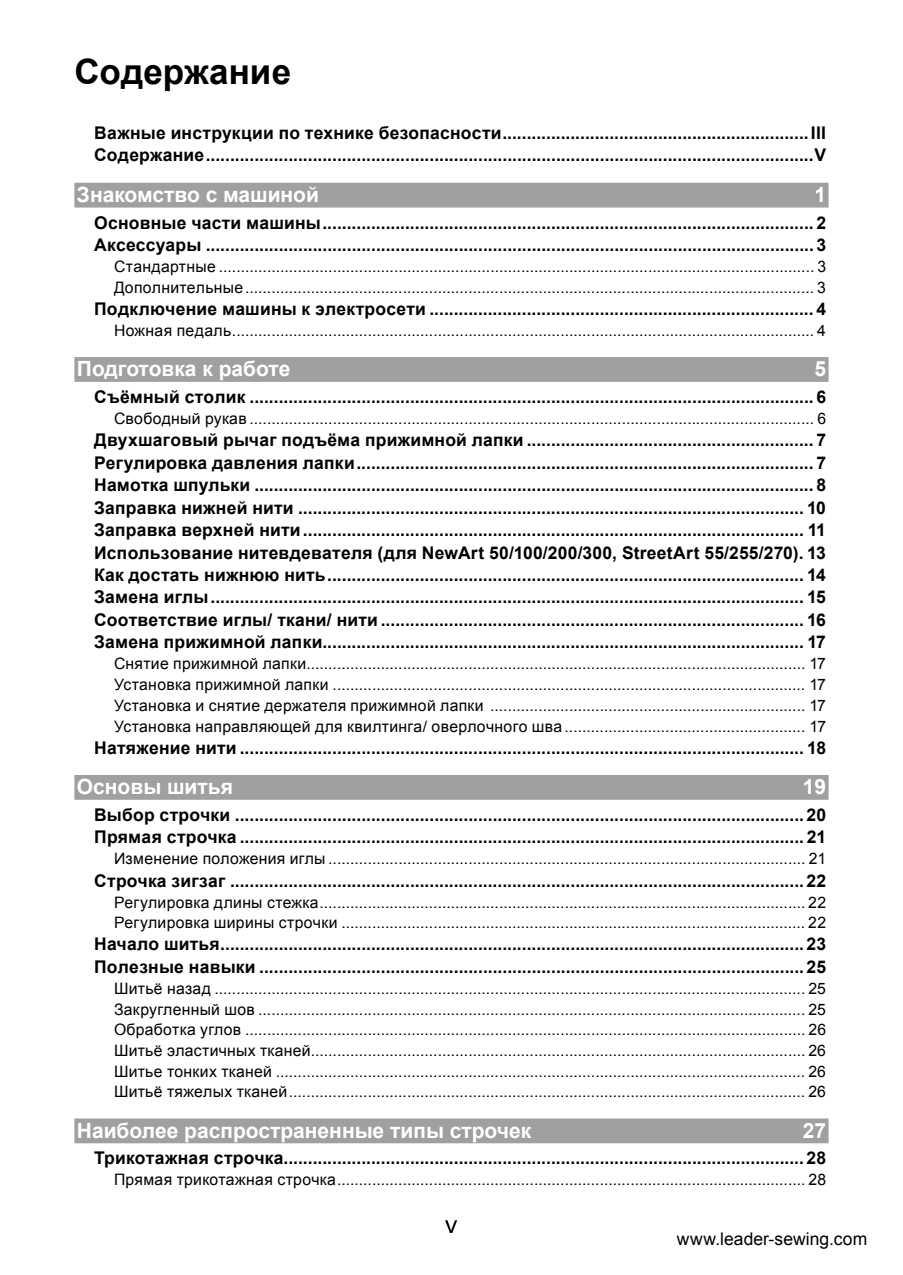
<style>
.page{position:relative;width:903px;height:1275px;background:#fff}
.page>*{position:absolute;margin:0;border:0;box-sizing:border-box;transform-origin:0 0}
.t1{font:700 35px "Arial";color:#000}
.t2{font:700 21px "Arial";color:#fff}
.t3{font:700 17.5px/22.4px "Arial";letter-spacing:.01em;color:#000}
.t4{font:17.5px "Arial";letter-spacing:.005em;color:#000}
.t5{font:15.75px/20.7px "Arial";letter-spacing:.02em;color:#000}
</style>
<div class="page">
<div style="left:74px;top:183px;width:754px;height:25px;background:#9fa0a0"></div>
<div style="left:74px;top:357px;width:754px;height:25px;background:#9fa0a0"></div>
<div style="left:74px;top:775px;width:754px;height:25px;background:#9fa0a0"></div>
<div style="left:74px;top:1118px;width:754px;height:25px;background:#9fa0a0"></div>
<h1 class="t1" style="left:74px;top:49px;width:218px">Содержание</h1>
<p class="t3" style="left:94px;top:122px;width:733px">Важные инструкции по технике безопасности...............................................................III<br>Содержание.............................................................................................................................V</p>
<p class="t2" style="left:77px;top:181px;width:244px">Знакомство с машиной</p>
<p class="t2" style="left:814px;top:181px;width:13px">1</p>
<p class="t3" style="left:94px;top:212px;width:733px">Основные части машины..................................................................................................... 2<br>Аксессуары .............................................................................................................................3</p>
<p class="t5" style="left:114px;top:256px;width:713px">Стандартные ........................................................................................................................................ 3<br>Дополнительные.................................................................................................................................. 3</p>
<p class="t3" style="left:94px;top:298px;width:733px">Подключение машины к электросети ............................................................................... 4</p>
<p class="t5" style="left:114px;top:320px;width:713px">Ножная педаль..................................................................................................................................... 4</p>
<p class="t2" style="left:77px;top:355px;width:215px">Подготовка к работе</p>
<p class="t2" style="left:814px;top:355px;width:13px">5</p>
<p class="t3" style="left:94px;top:386px;width:733px">Съёмный столик .................................................................................................................... 6</p>
<p class="t5" style="left:114px;top:408px;width:713px">Свободный рукав ................................................................................................................................. 6</p>
<p class="t3" style="left:94px;top:429px;width:733px;text-align:justify">Двухшаговый рычаг подъёма прижимной лапки ........................................................... 7<br>Регулировка давления лапки.............................................................................................. 7<br>Намотка шпульки ................................................................................................................... 8<br>Заправка нижней нити ........................................................................................................ 10<br>Заправка верхней нити....................................................................................................... 11<br>Использование нитевдевателя (для NewArt 50/100/200/300, StreetArt 55/255/270). 13<br>Как достать нижнюю нить.................................................................................................. 14<br>Замена иглы.......................................................................................................................... 15<br>Соответствие иглы/ ткани/ нити ....................................................................................... 16<br>Замена прижимной лапки................................................................................................... 17</p>
<p class="t5" style="left:114px;top:654px;width:713px;text-align:justify">Снятие прижимной лапки.................................................................................................................. 17<br>Установка прижимной лапки ............................................................................................................ 17<br>Установка и снятие держателя прижимной лапки ........................................................................ 17<br>Установка направляющей для квилтинга/ оверлочного шва ....................................................... 17</p>
<p class="t3" style="left:94px;top:737px;width:733px">Натяжение нити .................................................................................................................... 18</p>
<p class="t2" style="left:77px;top:773px;width:158px">Основы шитья</p>
<p class="t2" style="left:803px;top:773px;width:25px">19</p>
<p class="t3" style="left:94px;top:804px;width:733px">Выбор строчки .....................................................................................................................20<br>Прямая строчка .................................................................................................................... 21</p>
<p class="t5" style="left:114px;top:849px;width:713px">Изменение положения иглы ............................................................................................................. 21</p>
<p class="t3" style="left:94px;top:870px;width:733px">Строчка зигзаг ......................................................................................................................22</p>
<p class="t5" style="left:114px;top:892px;width:713px">Регулировка длины стежка............................................................................................................... 22<br>Регулировка ширины строчки .......................................................................................................... 22</p>
<p class="t3" style="left:94px;top:934px;width:733px">Начало шитья........................................................................................................................ 23<br>Полезные навыки ................................................................................................................ 25</p>
<p class="t5" style="left:114px;top:978px;width:713px;text-align:justify">Шитьё назад ....................................................................................................................................... 25<br>Закругленный шов ............................................................................................................................. 25<br>Обработка углов ................................................................................................................................ 26<br>Шитьё эластичных тканей................................................................................................................. 26<br>Шитье тонких тканей ......................................................................................................................... 26<br>Шитьё тяжелых тканей...................................................................................................................... 26</p>
<p class="t2" style="left:77px;top:1116px;width:456px">Наиболее распространенные типы строчек</p>
<p class="t2" style="left:803px;top:1116px;width:25px">27</p>
<p class="t3" style="left:94px;top:1148px;width:733px">Трикотажная строчка........................................................................................................... 28</p>
<p class="t5" style="left:114px;top:1170px;width:713px">Прямая трикотажная строчка........................................................................................................... 28</p>
<p class="t4" style="left:446px;top:1215px;width:13px">V</p>
<p class="t4" style="left:677px;top:1228px;width:192px">www.leader-sewing.com</p>
</div>
